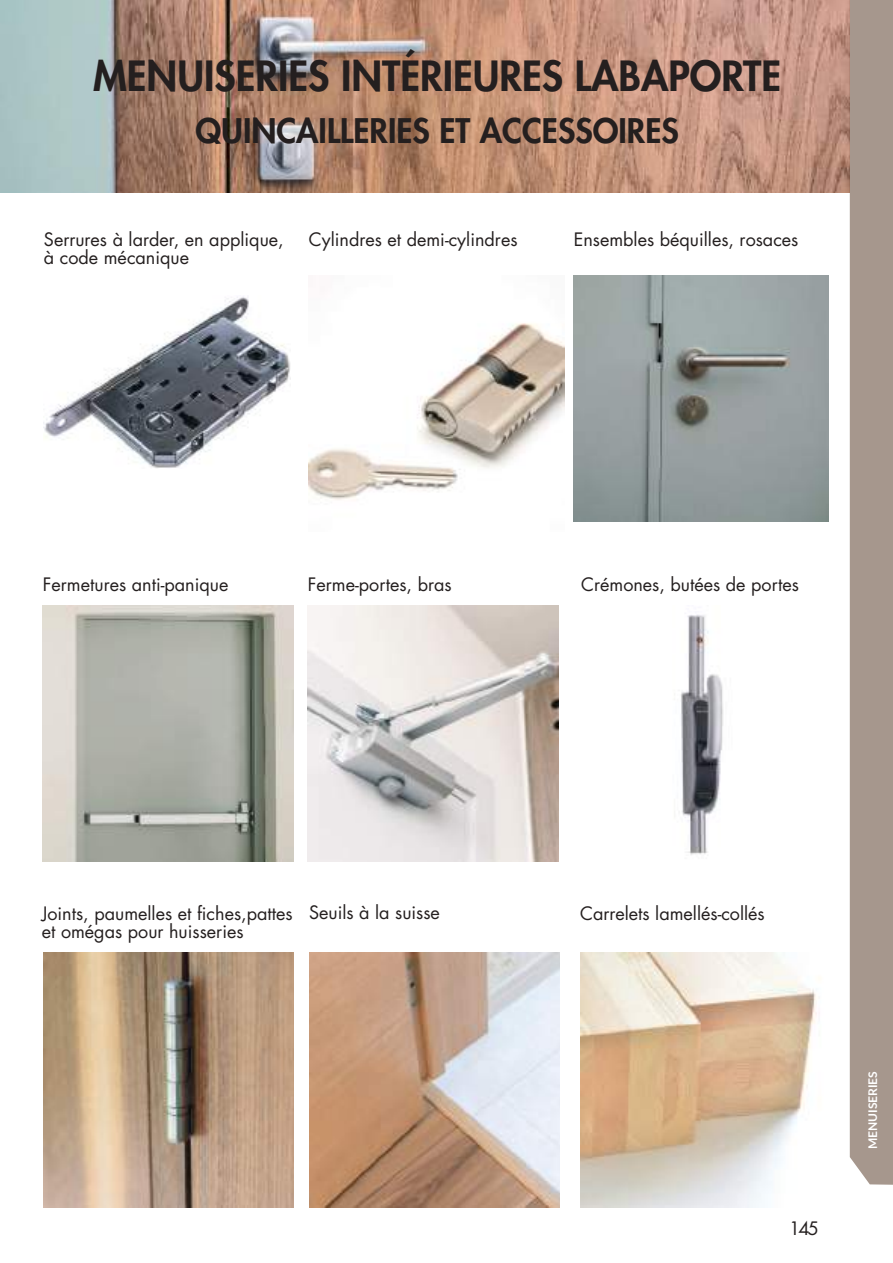
<style>
.page{position:relative;width:893px;height:1263px;background:#fff}
.page>*{position:absolute;margin:0;border:0;box-sizing:border-box;transform-origin:0 0}
.t1{font:800 40.5px "Futura LT";color:#241f1f}
.t2{font:800 33px "Futura LT";color:#241f1f}
.t3{font:18px/18px "Futura LT";color:#241f1f}
.t4{font:700 12px "Lato";color:#fff}
</style>
<div class="page">
<img style="left:0;top:0;width:850px;height:193px">
<img style="left:574px;top:276px;width:254px;height:246px">
<img style="left:309px;top:323px;width:255px;height:177px">
<img style="left:44px;top:296px;width:247px;height:172px">
<img style="left:681px;top:614px;width:42px;height:241px">
<img style="left:308px;top:606px;width:251px;height:255px">
<img style="left:43px;top:606px;width:251px;height:255px">
<img style="left:580px;top:952px;width:240px;height:256px">
<img style="left:309px;top:952px;width:251px;height:256px">
<img style="left:43px;top:952px;width:251px;height:256px">
<div style="left:850px;top:0;width:43px;height:1185px;background:#a6978d"></div>
<h1 class="t1" style="left:93px;top:49px;width:690px">MENUISERIES INTÉRIEURES LABAPORTE</h1>
<h2 class="t2" style="left:195px;top:109px;width:485px">QUINCAILLERIES ET ACCESSOIRES</h2>
<p class="t3" style="left:44px;top:231px;width:241px">Serrures à larder, en applique, à code mécanique</p>
<p class="t3" style="left:309px;top:230px;width:210px">Cylindres et demi-cylindres</p>
<p class="t3" style="left:574px;top:231px;width:226px">Ensembles béquilles, rosaces</p>
<p class="t3" style="left:43px;top:576px;width:187px">Fermetures anti-panique</p>
<p class="t3" style="left:308px;top:575px;width:145px">Ferme-portes, bras</p>
<p class="t3" style="left:581px;top:576px;width:219px">Crémones, butées de portes</p>
<p class="t3" style="left:42px;top:904px;width:252px">Joints, paumelles et fiches,pattes et omégas pour huisseries</p>
<p class="t3" style="left:309px;top:904px;width:132px">Seuils à la suisse</p>
<p class="t3" style="left:580px;top:904px;width:186px">Carrelets lamellés-collés</p>
<p class="t3" style="left:789px;top:1220px;width:31px">145</p>
<p class="t4" style="left:864px;top:1149px;width:80px;rotate:-90deg">MENUISERIES</p>
</div>
